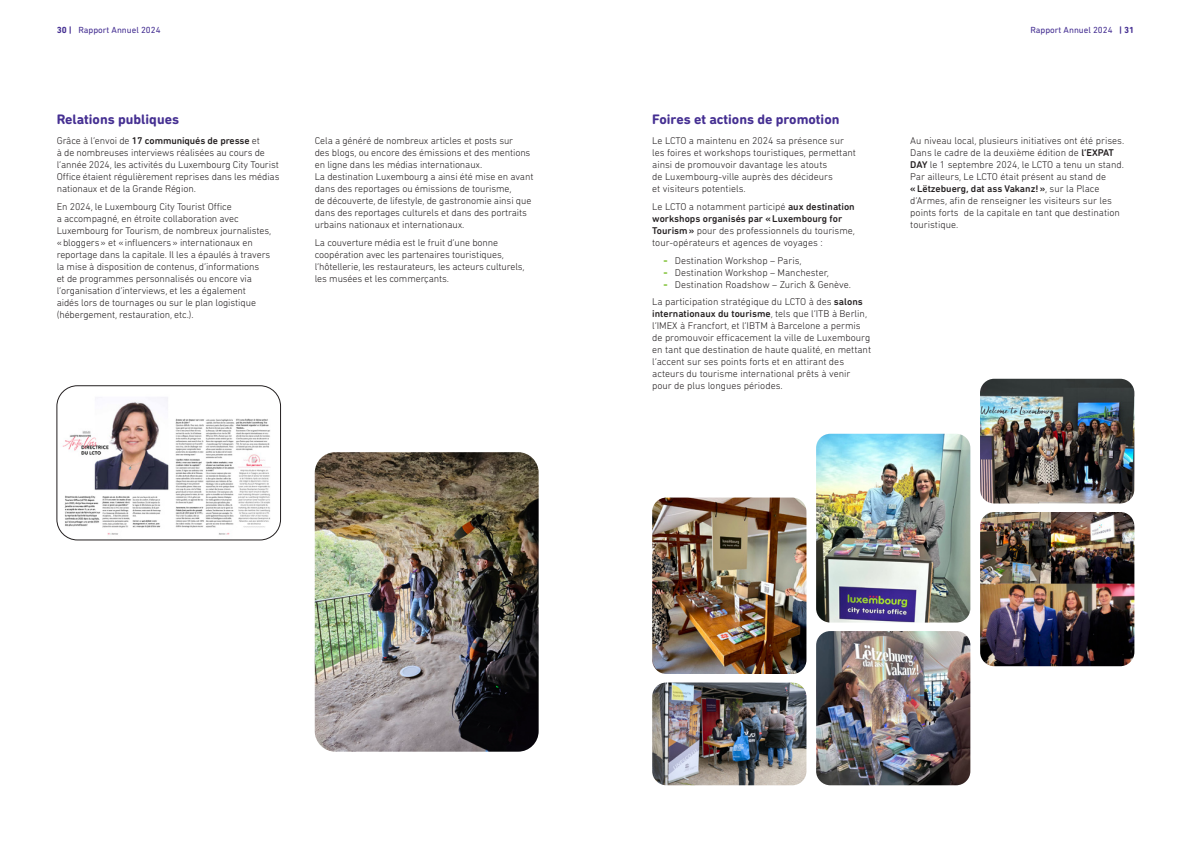
<style>
.page{position:relative;width:1191px;height:842px;background:#fff}
.page>*{position:absolute;margin:0;border:0;box-sizing:border-box;transform-origin:0 0}
.TITRE_02{font:700 14px "DIN Next Rounded LT Pro";color:#452f92}
.BODY{font:300 10px/12px "DIN Next Rounded LT Pro";letter-spacing:-.01em;color:#231f20}
.t1{font:9px "DIN Next Rounded LT Pro";color:#452f92}
.s1{font-weight:700}
.s2{font-weight:500}
.s3{font-family:"DINOT";font-weight:900;color:#86c43f}
</style>
<div class="page">
<img style="left:60px;top:386px;width:218px;height:154px">
<div style="left:57px;top:386px;width:224px;height:154px;border:1px solid #231f20;border-radius:21px"></div>
<img style="left:315px;top:452px;width:223px;height:300px">
<img style="left:652px;top:498px;width:154px;height:176px">
<img style="left:816px;top:434px;width:154px;height:188px">
<img style="left:816px;top:631px;width:154px;height:154px">
<img style="left:980px;top:512px;width:154px;height:154px">
<img style="left:652px;top:682px;width:154px;height:103px">
<img style="left:980px;top:379px;width:154px;height:124px">
<p class="t1" style="left:57px;top:25px;width:105px"><span class="s1">30 |</span> Rapport Annuel 2024</p>
<p class="t1" style="left:1030px;top:25px;width:105px">Rapport Annuel 2024 <span class="s1">| 31</span></p>
<p class="TITRE_02" style="left:57px;top:111px;width:124px">Relations publiques</p>
<p class="BODY" style="left:57px;top:135px;width:224px">Grâce à l’envoi de <span class="s2">17 communiqués de presse</span> et<br>à de nombreuses interviews réalisées au cours de l’année 2024, les activités du Luxembourg City Tourist Office étaient régulièrement reprises dans les médias nationaux et de la Grande Région.</p>
<p class="BODY" style="left:57px;top:201px;width:216px">En 2024, le Luxembourg City Tourist Office<br>a accompagné, en étroite collaboration avec Luxembourg for Tourism, de nombreux journalistes, «bloggers» et «influencers» internationaux en reportage dans la capitale. Il les a épaulés à travers la mise à disposition de contenus, d’informations<br>et de programmes personnalisés ou encore via l’organisation d’interviews, et les a également<br>aidés lors de tournages ou sur le plan logistique (hébergement, restauration, etc.).</p>
<p class="BODY" style="left:315px;top:135px;width:220px">Cela a généré de nombreux articles et posts sur<br>des blogs, ou encore des émissions et des mentions en ligne dans les médias internationaux.<br>La destination Luxembourg a ainsi été mise en avant dans des reportages ou émissions de tourisme,<br>de découverte, de lifestyle, de gastronomie ainsi que dans des reportages culturels et dans des portraits urbains nationaux et internationaux.</p>
<p class="BODY" style="left:315px;top:237px;width:211px">La couverture média est le fruit d’une bonne coopération avec les partenaires touristiques, l’hôtellerie, les restaurateurs, les acteurs culturels, les musées et les commerçants.</p>
<p class="TITRE_02" style="left:652px;top:111px;width:189px">Foires et actions de promotion</p>
<p class="BODY" style="left:652px;top:135px;width:205px">Le LCTO a maintenu en 2024 sa présence sur les foires et workshops touristiques, permettant ainsi de promouvoir davantage les atouts<br>de Luxembourg-ville auprès des décideurs<br>et visiteurs potentiels.</p>
<p class="BODY" style="left:652px;top:201px;width:204px">Le LCTO a notamment participé <span class="s2">aux destination workshops organisés par «Luxembourg for Tourism»</span> pour des professionnels du tourisme, tour-opérateurs et agences de voyages :</p>
<p class="BODY" style="left:663px;top:254px;width:140px"><span class="s3">-</span> Destination Workshop – Paris,</p>
<p class="BODY" style="left:663px;top:266px;width:167px"><span class="s3">-</span> Destination Workshop – Manchester,</p>
<p class="BODY" style="left:663px;top:278px;width:189px"><span class="s3">-</span> Destination Roadshow – Zurich &amp; Genève.</p>
<p class="BODY" style="left:652px;top:296px;width:220px">La participation stratégique du LCTO à des <span class="s2">salons internationaux du tourisme</span>, tels que l’ITB à Berlin, l’IMEX à Francfort, et l’IBTM à Barcelone a permis de promouvoir efficacement la ville de Luxembourg en tant que destination de haute qualité, en mettant l’accent sur ses points forts et en attirant des acteurs du tourisme international prêts à venir pour de plus longues périodes.</p>
<p class="BODY" style="left:910px;top:135px;width:215px">Au niveau local, plusieurs initiatives ont été prises.<br>Dans le cadre de la deuxième édition de <span class="s2">l’EXPAT DAY</span> le 1 septembre 2024, le LCTO a tenu un stand.<br>Par ailleurs, Le LCTO était présent au stand de <span class="s2">«Lëtzebuerg, dat ass Vakanz!»</span>, sur la Place d’Armes, afin de renseigner les visiteurs sur les points forts de la capitale en tant que destination touristique.</p>
</div>
